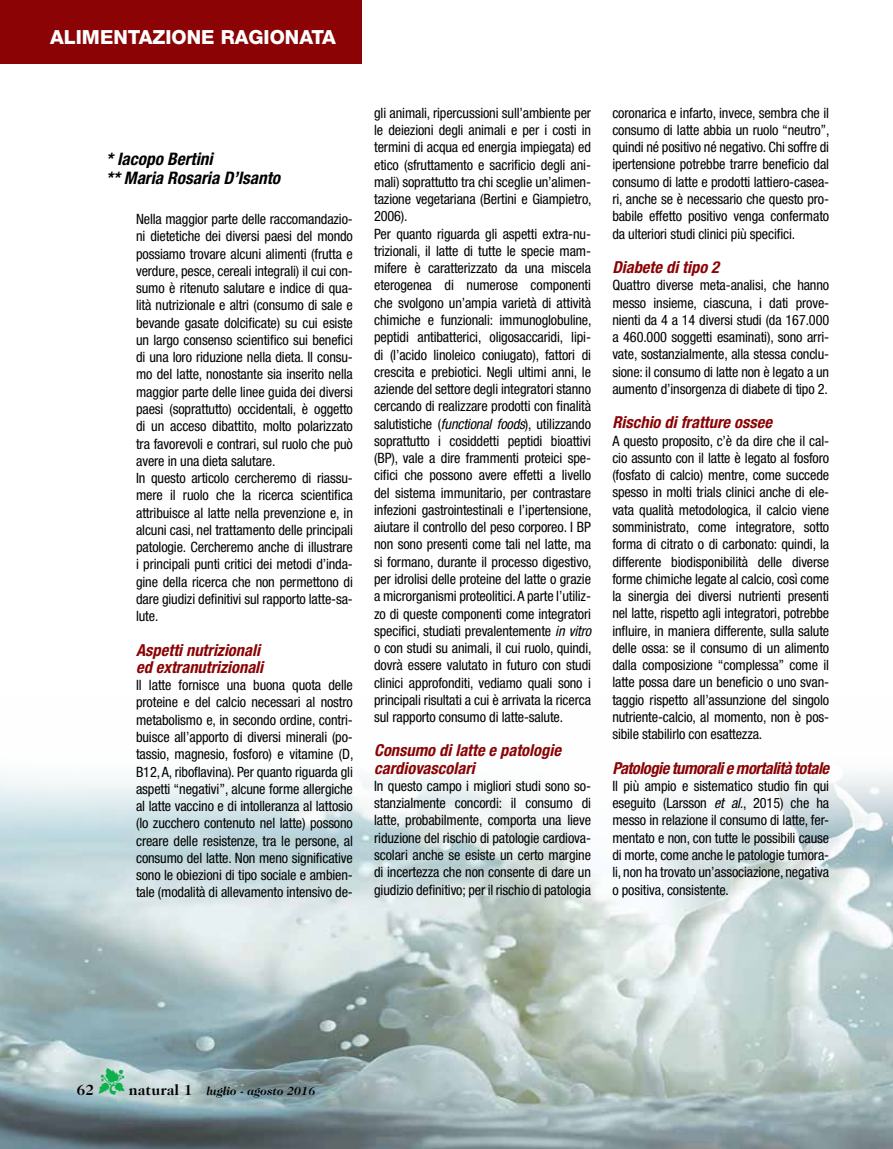
<style>
.page{position:relative;width:893px;height:1149px;background:#fff}
.page>*{position:absolute;margin:0;border:0;box-sizing:border-box;transform-origin:0 0}
.t1{font:800 19.5px "Helvetica Neue LT Std";color:#fff}
.t2{font:italic 700 condensed 17.25px/18.8px "Helvetica Neue";color:#000}
.t3{font:italic 700 condensed 16.5px/17.2px "Helvetica Neue";color:#8b0304}
.t4{font:italic 700 condensed 16.5px "Helvetica Neue";letter-spacing:-.025em;color:#8b0304}
.t5{font:700 15px "Caslon 224 IT Cby BT";color:#000}
.t6{font:condensed 14.25px/17.2px "Helvetica Neue";letter-spacing:-.01em;color:#000;text-align:justify}
.t7{font:italic 700 12px "Caslon 224 IT Cby BT";color:#000}
.s1{font-style:italic}
.s2{color:#0db14b}
.s3{font-style:normal;font-size:15px}
</style>
<div class="page">
<img style="left:0;top:856px;width:893px;height:292px">
<div style="left:0;top:0;width:361px;height:64px;background:#8b0304"></div>
<svg style="left:0;top:773px;width:893px;height:83px"></svg>
<h1 class="t1" style="left:50px;top:25px;width:287px">ALIMENTAZIONE RAGIONATA</h1>
<p class="t2" style="left:106px;top:149px;width:175px">* Iacopo Bertini<br>** Maria Rosaria D’Isanto</p>
<p class="t6" style="left:136px;top:210px;width:218px;text-align:left">Nella maggior parte delle raccomandazio&shy;ni dietetiche dei diversi paesi del mondo possiamo trovare alcuni alimenti (frutta e verdure, pesce, cereali integrali) il cui con&shy;sumo è ritenuto salutare e indice di qua&shy;lità nutrizionale e altri (consumo di sale e bevande gasate dolcificate) su cui esiste un largo consenso scientifico sui benefici di una loro riduzione nella dieta. Il consu&shy;mo del latte, nonostante sia inserito nella maggior parte delle linee guida dei diversi paesi (soprattutto) occidentali, è oggetto di un acceso dibattito, molto polarizzato tra favorevoli e contrari, sul ruolo che può avere in una dieta salutare.<br>In questo articolo cercheremo di riassu&shy;mere il ruolo che la ricerca scientifica attribuisce al latte nella prevenzione e, in alcuni casi, nel trattamento delle principali patologie. Cercheremo anche di illustrare i principali punti critici dei metodi d’inda&shy;gine della ricerca che non permettono di dare giudizi definitivi sul rapporto latte-sa&shy;lute.</p>
<p class="t3" style="left:136px;top:640px;width:129px">Aspetti nutrizionali ed extranutrizionali</p>
<p class="t6" style="left:136px;top:676px;width:219px">Il latte fornisce una buona quota delle proteine e del calcio necessari al nostro metabolismo e, in secondo ordine, contri&shy;buisce all’apporto di diversi minerali (po&shy;tassio, magnesio, fosforo) e vitamine (D, B12, A, riboflavina). Per quanto riguarda gli aspetti “negativi”, alcune forme allergiche al latte vaccino e di intolleranza al lattosio (lo zucchero contenuto nel latte) possono creare delle resistenze, tra le persone, al consumo del latte. Non meno significative sono le obiezioni di tipo sociale e ambien&shy;tale (modalità di allevamento intensivo de-</p>
<p class="t6" style="left:374px;top:104px;width:219px;text-align:left">gli animali, ripercussioni sull’ambiente per le deiezioni degli animali e per i costi in termini di acqua ed energia impiegata) ed etico (sfruttamento e sacrificio degli ani&shy;mali) soprattutto tra chi sceglie un’alimen&shy;tazione vegetariana (Bertini e Giampietro, 2006).<br>Per quanto riguarda gli aspetti extra-nu&shy;trizionali, il latte di tutte le specie mam&shy;mifere è caratterizzato da una miscela eterogenea di numerose componenti che svolgono un’ampia varietà di attività chimiche e funzionali: immunoglobuline, peptidi antibatterici, oligosaccaridi, lipi&shy;di (l’acido linoleico coniugato), fattori di crescita e prebiotici. Negli ultimi anni, le aziende del settore degli integratori stanno cercando di realizzare prodotti con finalità salutistiche (<span class="s1">functional foods</span>), utilizzando soprattutto i cosiddetti peptidi bioattivi (BP), vale a dire frammenti proteici spe&shy;cifici che possono avere effetti a livello del sistema immunitario, per contrastare infezioni gastrointestinali e l’ipertensione, aiutare il controllo del peso corporeo. I BP non sono presenti come tali nel latte, ma si formano, durante il processo digestivo, per idrolisi delle proteine del latte o grazie a microrganismi proteolitici. A parte l’utiliz&shy;zo di queste componenti come integratori specifici, studiati prevalentemente <span class="s1">in vitro </span>o con studi su animali, il cui ruolo, quindi, dovrà essere valutato in futuro con studi clinici approfonditi, vediamo quali sono i principali risultati a cui è arrivata la ricerca sul rapporto consumo di latte-salute.</p>
<p class="t3" style="left:374px;top:741px;width:188px">Consumo di latte e patologie cardiovascolari</p>
<p class="t6" style="left:374px;top:777px;width:218px">In questo campo i migliori studi sono so&shy;stanzialmente concordi: il consumo di latte, probabilmente, comporta una lieve riduzione del rischio di patologie cardiova&shy;scolari anche se esiste un certo margine di incertezza che non consente di dare un giudizio definitivo; per il rischio di patologia</p>
<p class="t6" style="left:612px;top:104px;width:219px">coronarica e infarto, invece, sembra che il consumo di latte abbia un ruolo “neutro”, quindi né positivo né negativo. Chi soffre di ipertensione potrebbe trarre beneficio dal consumo di latte e prodotti lattiero-casea&shy;ri, anche se è necessario che questo pro&shy;babile effetto positivo venga confermato da ulteriori studi clinici più specifici.</p>
<p class="t3" style="left:612px;top:258px;width:108px">Diabete di tipo 2</p>
<p class="t6" style="left:612px;top:276px;width:218px">Quattro diverse meta-analisi, che hanno messo insieme, ciascuna, i dati prove&shy;nienti da 4 a 14 diversi studi (da 167.000 a 460.000 soggetti esaminati), sono arri&shy;vate, sostanzialmente, alla stessa conclu&shy;sione: il consumo di latte non è legato a un aumento d’insorgenza di diabete di tipo 2.</p>
<p class="t3" style="left:612px;top:413px;width:161px">Rischio di fratture ossee</p>
<p class="t6" style="left:612px;top:432px;width:218px">A questo proposito, c’è da dire che il cal&shy;cio assunto con il latte è legato al fosforo (fosfato di calcio) mentre, come succede spesso in molti trials clinici anche di ele&shy;vata qualità metodologica, il calcio viene somministrato, come integratore, sotto forma di citrato o di carbonato: quindi, la differente biodisponibilità delle diverse forme chimiche legate al calcio, così come la sinergia dei diversi nutrienti presenti nel latte, rispetto agli integratori, potrebbe influire, in maniera differente, sulla salute delle ossa: se il consumo di un alimento dalla composizione “complessa” come il latte possa dare un beneficio o uno svan&shy;taggio rispetto all’assunzione del singolo nutriente-calcio, al momento, non è pos&shy;sibile stabilirlo con esattezza.</p>
<p class="t4" style="left:612px;top:757px;width:218px">Patologie tumorali e mortalità totale</p>
<p class="t6" style="left:612px;top:777px;width:218px">Il più ampio e sistematico studio fin qui eseguito (Larsson <span class="s1">et al.</span>, 2015) che ha messo in relazione il consumo di latte, fer&shy;mentato e non, con tutte le possibili cause di morte, come anche le patologie tumora&shy;li, non ha trovato un’associazione, negativa o positiva, consistente.</p>
<p class="t7" style="left:99px;top:1082px;width:218px"><span class="s2">▼</span> <span class="s3">natural 1</span> luglio - agosto 2016</p>
<p class="t5" style="left:77px;top:1079px;width:19px">62</p>
</div>
